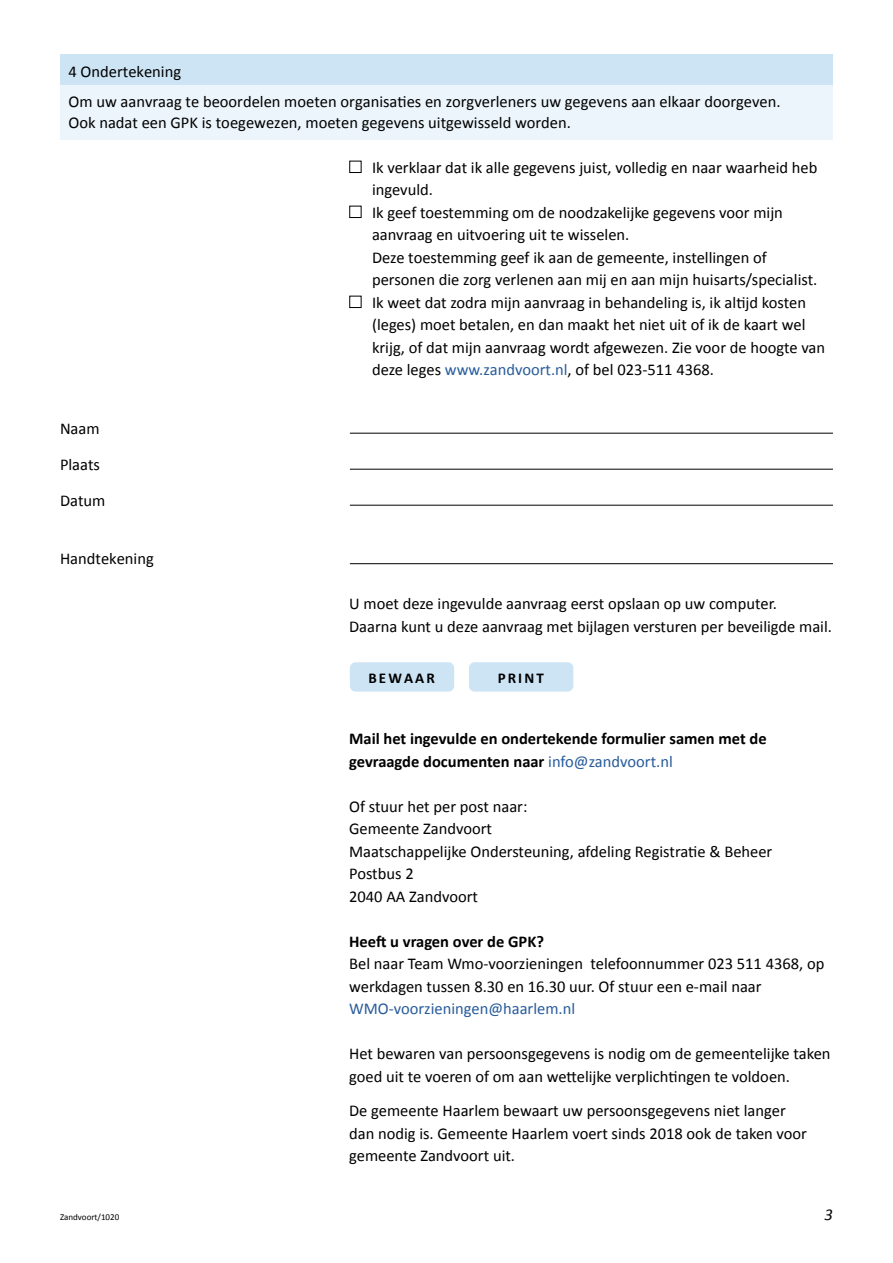
<style>
.page{position:relative;width:893px;height:1263px;background:#fff}
.page>*{position:absolute;margin:0;border:0;box-sizing:border-box;transform-origin:0 0}
.Instructies_4{font:16.5px/22.5px "Calibri";color:#000}
.Instructies_2{font:16.5px/21px "Calibri";color:#000}
.Instructies_4-2{font:700 16.5px "Calibri";color:#000}
.Lijn{font:16.5px "Calibri";color:#000}
.Vragen{font:16.5px "Calibri";color:#000}
.t1{font:italic 16.5px "Calibri";color:#000}
.Platte_tekst{font:700 15px "Calibri";letter-spacing:.14em;color:#000}
.t2{font:9px "Calibri";color:#000}
.s1{color:#275b9b}
.s2{font-weight:400;color:#275b9b}
</style>
<div class="page">
<div style="left:60px;top:54px;width:773px;height:32px;background:#cde4f5"></div>
<div style="left:60px;top:86px;width:773px;height:54px;background:#ecf5fb"></div>
<hr style="left:350px;top:433px;width:483px;height:1px;background:#000">
<hr style="left:350px;top:469px;width:483px;height:1px;background:#000">
<hr style="left:350px;top:505px;width:483px;height:1px;background:#000">
<hr style="left:350px;top:563px;width:483px;height:1px;background:#000">
<div style="left:351px;top:664px;width:102px;height:26px;background:#cde4f5;border-radius:4px"></div>
<div style="left:350px;top:662px;width:104px;height:30px;border:3px solid #cde4f5;border-radius:4px"></div>
<div style="left:470px;top:664px;width:102px;height:26px;background:#cde4f5;border-radius:4px"></div>
<div style="left:469px;top:662px;width:104px;height:30px;border:3px solid #cde4f5;border-radius:4px"></div>
<p class="Vragen" style="left:68px;top:61px;width:114px">4 Ondertekening</p>
<p class="Instructies_2" style="left:68px;top:90px;width:714px">Om uw aanvraag te beoordelen moeten organisaties en zorgverleners uw gegevens aan elkaar doorgeven.<br>Ook nadat een GPK is toegewezen, moeten gegevens uitgewisseld worden.</p>
<p class="Instructies_4" style="left:372px;top:155px;width:447px;text-indent:-23px">■ Ik verklaar dat ik alle gegevens juist, volledig en naar waarheid heb ingevuld.</p>
<p class="Instructies_4" style="left:372px;top:200px;width:447px;text-indent:-23px">■ Ik geef toestemming om de noodzakelijke gegevens voor mijn aanvraag en uitvoering uit te wisselen.<br>Deze toestemming geef ik aan de gemeente, instellingen of personen die zorg verlenen aan mij en aan mijn huisarts/specialist.</p>
<p class="Instructies_4" style="left:372px;top:290px;width:455px;text-indent:-23px">■ Ik weet dat zodra mijn aanvraag in behandeling is, ik altijd kosten (leges) moet betalen, en dan maakt het niet uit of ik de kaart wel krijg, of dat mijn aanvraag wordt afgewezen. Zie voor de hoogte van deze leges <span class="s1">www.zandvoort.nl</span>, of bel 023-511 4368.</p>
<p class="Lijn" style="left:60px;top:418px;width:41px">Naam</p>
<p class="Lijn" style="left:60px;top:454px;width:42px">Plaats</p>
<p class="Lijn" style="left:60px;top:490px;width:47px">Datum</p>
<p class="Lijn" style="left:60px;top:548px;width:95px">Handtekening</p>
<p class="Instructies_4" style="left:349px;top:591px;width:429px">U moet deze ingevulde aanvraag eerst opslaan op uw computer.</p>
<p class="Instructies_4" style="left:349px;top:614px;width:484px">Daarna kunt u deze aanvraag met bijlagen versturen per beveiligde mail.</p>
<p class="Platte_tekst" style="left:368px;top:668px;width:68px">BEWAAR</p>
<p class="Platte_tekst" style="left:498px;top:668px;width:48px">PRINT</p>
<p class="Instructies_4-2" style="left:349px;top:728px;width:419px">Mail het ingevulde en ondertekende formulier samen met de</p>
<p class="Instructies_4-2" style="left:349px;top:751px;width:325px">gevraagde documenten naar <span class="s2">info@zandvoort.nl</span></p>
<p class="Instructies_4" style="left:349px;top:794px;width:180px">Of stuur het per post naar:</p>
<p class="Instructies_4" style="left:349px;top:816px;width:144px">Gemeente Zandvoort</p>
<p class="Instructies_4" style="left:349px;top:839px;width:425px">Maatschappelijke Ondersteuning, afdeling Registratie &amp; Beheer</p>
<p class="Instructies_4" style="left:349px;top:861px;width:66px">Postbus 2</p>
<p class="Instructies_4" style="left:349px;top:884px;width:130px">2040 AA Zandvoort</p>
<p class="Instructies_4-2" style="left:349px;top:931px;width:196px">Heeft u vragen over de GPK?</p>
<p class="Instructies_4" style="left:349px;top:951px;width:477px">Bel naar Team Wmo-voorzieningen telefoonnummer 023 511 4368, op werkdagen tussen 8.30 en 16.30 uur. Of stuur een e-mail naar<br><span class="s1">WMO-voorzieningen@haarlem.nl</span></p>
<p class="Instructies_4" style="left:349px;top:1041px;width:483px">Het bewaren van persoonsgegevens is nodig om de gemeentelijke taken</p>
<p class="Instructies_4" style="left:349px;top:1064px;width:442px">goed uit te voeren of om aan wettelijke verplichtingen te voldoen.</p>
<p class="Instructies_4" style="left:349px;top:1098px;width:459px">De gemeente Haarlem bewaart uw persoonsgegevens niet langer dan nodig is. Gemeente Haarlem voert sinds 2018 ook de taken voor gemeente Zandvoort uit.</p>
<p class="t2" style="left:60px;top:1211px;width:61px">Zandvoort/1020</p>
<p class="t1" style="left:825px;top:1204px;width:10px">3</p>
</div>
